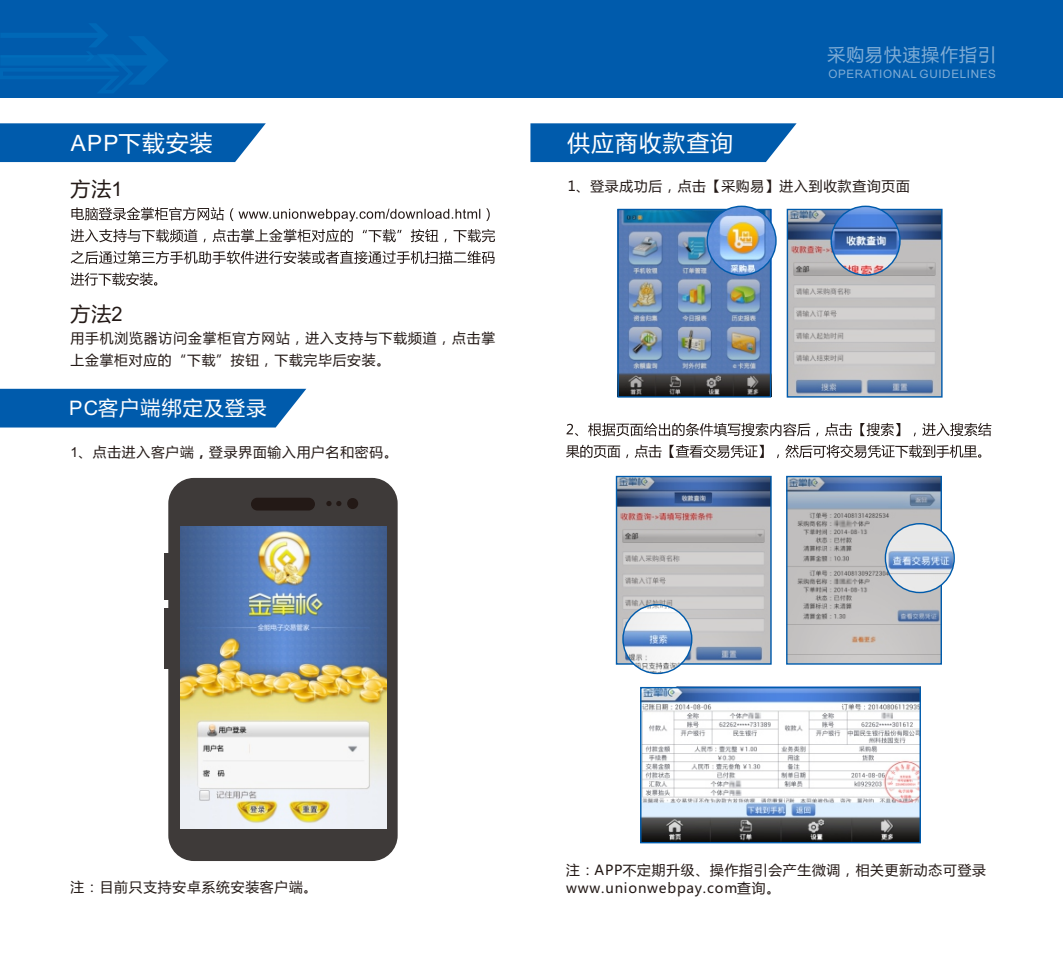
<style>
.page{position:relative;width:1063px;height:964px;background:#fff}
.page>*{position:absolute;margin:0;border:0;box-sizing:border-box;transform-origin:0 0}
.t1{font:22.5px "Microsoft Ya Hei";letter-spacing:.06em;color:#fff}
.t2{font:20px "Microsoft Ya Hei";letter-spacing:.06em;color:#fff}
.t3{font:20px "Microsoft Ya Hei";color:#231916}
.t4{font:17.75px "Microsoft Ya Hei";letter-spacing:.06em;color:rgb(255 255 255/.5)}
.t5{font:13.75px/21.8px "Microsoft Ya Hei";letter-spacing:.06em;color:#231916}
.t6{font:11.75px "Arial";letter-spacing:.055em;color:rgb(255 255 255/.5)}
.s1{font-family:"Arial"}
.s2{font-weight:700}
</style>
<div class="page">
<svg style="left:71px;top:207px;width:424px;height:79px"></svg>
<svg style="left:0;top:123px;width:266px;height:39px;background:#1065b1"></svg>
<div style="left:0;top:0;width:1063px;height:97px;background:#005bac"></div>
<svg style="left:0;top:24px;width:168px;height:69px"></svg>
<div style="left:168px;top:478px;width:230px;height:383px;background:#3e3a39;border-radius:26px"></div>
<div style="left:251px;top:498px;width:64px;height:12px;background:#231916;border-radius:6px"></div>
<svg style="left:326px;top:501px;width:15px;height:5px"></svg>
<div style="left:347px;top:498px;width:11px;height:11px;background:#231916;border-radius:50%"></div>
<div style="left:164px;top:553px;width:9px;height:46px;background:#3e3a39"></div>
<div style="left:164px;top:608px;width:9px;height:61px;background:#3e3a39"></div>
<svg style="left:566px;top:423px;width:425px;height:35px"></svg>
<img style="left:641px;top:686px;width:279px;height:155px">
<div style="left:640px;top:687px;width:281px;height:156px;border:1px solid #005bac"></div>
<img style="left:181px;top:527px;width:206px;height:109px">
<img style="left:181px;top:636px;width:206px;height:192px">
<div style="left:787px;top:209px;width:155px;height:188px;background:#231916;opacity:.2"></div>
<div style="left:787px;top:209px;width:156px;height:189px;border:1px solid #005bac"></div>
<img style="left:831px;top:206px;width:69px;height:69px;border-radius:50%">
<div style="left:830px;top:206px;width:71px;height:70px;border:1px solid #005bac;border-radius:50%"></div>
<div style="left:617px;top:209px;width:154px;height:188px;background:#231916;opacity:.2"></div>
<div style="left:617px;top:209px;width:154px;height:189px;border:1px solid #005bac"></div>
<img style="left:707px;top:206px;width:69px;height:69px;border-radius:50%">
<div style="left:706px;top:206px;width:71px;height:70px;border:1px solid #005bac;border-radius:50%"></div>
<div style="left:787px;top:476px;width:154px;height:188px;background:#231916;opacity:.2"></div>
<div style="left:786px;top:476px;width:156px;height:189px;border:1px solid #005bac"></div>
<img style="left:885px;top:524px;width:69px;height:68px;border-radius:50%">
<div style="left:885px;top:523px;width:70px;height:70px;border:1px solid #005bac;border-radius:50%"></div>
<div style="left:617px;top:476px;width:154px;height:188px;background:#231916;opacity:.2"></div>
<div style="left:616px;top:476px;width:156px;height:189px;border:1px solid #005bac"></div>
<img style="left:623px;top:605px;width:69px;height:68px;border-radius:50%">
<div style="left:622px;top:604px;width:70px;height:70px;border:1px solid #005bac;border-radius:50%"></div>
<div style="left:0;top:389px;width:306px;height:38px;background:#005bac"></div>
<svg style="left:530px;top:123px;width:267px;height:39px;background:#1166b1"></svg>
<h1 class="t1" style="left:71px;top:133px;width:143px"><span class="s1">APP</span>下载安装</h1>
<h2 class="t3" style="left:70px;top:180px;width:54px">方法<span class="s1">1</span></h2>
<h2 class="t3" style="left:70px;top:305px;width:54px">方法<span class="s1">2</span></h2>
<p class="t5" style="left:71px;top:328px;width:426px">用手机浏览器访问金掌柜官方网站，进入支持与下载频道，点击掌上金掌柜对应的“下载”按钮，下载完毕后安装。</p>
<h2 class="t2" style="left:69px;top:399px;width:199px"><span class="s1">PC</span>客户端绑定及登录</h2>
<p class="t5" style="left:71px;top:442px;width:329px"><span class="s1">1</span>、点击进入客户端<span class="s2">，</span>登录界面输入用户名和密码。</p>
<p class="t4" style="left:828px;top:47px;width:170px">采购易快速操作指引</p>
<p class="t6" style="left:828px;top:69px;width:169px">OPERATIONAL GUIDELINES</p>
<h1 class="t1" style="left:573px;top:130px;width:48px">设置</h1>
<p class="t5" style="left:568px;top:176px;width:344px">1、登录成功后，点击【采购易】进入到收款查询页面</p>
<h1 class="t1" style="left:568px;top:132px;width:167px">供应商收款查询</h1>
<p class="t5" style="left:71px;top:877px;width:248px">注：目前只支持安卓系统安装客户端。</p>
<p class="t5" style="left:566px;top:862px;width:421px;line-height:18.2px">注：APP不定期升级、操作指引会产生微调，相关更新动态可登录www.unionwebpay.com查询。</p>
</div>
